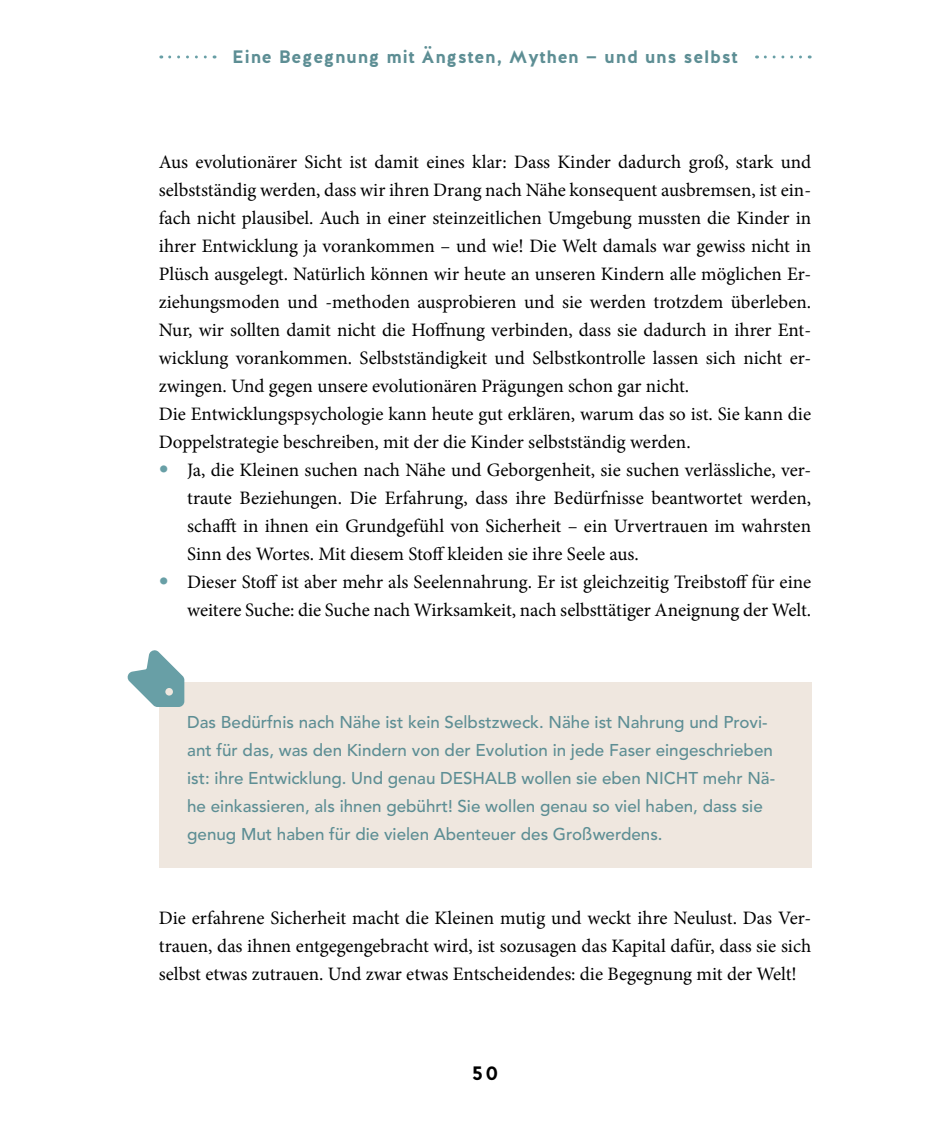
<style>
.page{position:relative;width:936px;height:1134px;background:#fff}
.page>*{position:absolute;margin:0;border:0;box-sizing:border-box;transform-origin:0 0}
.t1{font:700 20px "Halis GR";color:#000}
.t2{font:19px/28px "Minion Pro";color:#000;text-align:justify}
.t3{font:700 18px "Halis GR";letter-spacing:.04em;color:#5d8e94}
.t4{font:500 17px/28px "Avenir LT Std";color:#5d8e94}
.s1{font-family:"Avenir LT Std";font-weight:300;font-size:20px;color:#689fa6}
</style>
<div class="page">
<div style="left:159px;top:683px;width:652px;height:185px;background:#efe7df"></div>
<svg style="left:127px;top:650px;width:57px;height:57px"></svg>
<svg style="left:170px;top:55px;width:45px;height:3px"></svg>
<svg style="left:765px;top:55px;width:45px;height:3px"></svg>
<p class="t3" style="left:232px;top:46px;width:507px">Eine Begegnung mit Ängsten, Mythen — und uns selbst</p>
<p class="t2" style="left:159px;top:150px;width:654px;text-align:left">Aus evolutionärer Sicht ist damit eines klar: Dass Kinder dadurch groß, stark und selbstständig werden, dass wir ihren Drang nach Nähe konsequent ausbremsen, ist ein&shy;fach nicht plausibel. Auch in einer steinzeitlichen Umgebung mussten die Kinder in ihrer Entwicklung ja vorankommen – und wie! Die Welt damals war gewiss nicht in Plüsch ausgelegt. Natürlich können wir heute an unseren Kindern alle möglichen Er&shy;ziehungsmoden und -methoden ausprobieren und sie werden trotzdem überleben.<br>Nur, wir sollten damit nicht die Hoffnung verbinden, dass sie dadurch in ihrer Ent&shy;wicklung vorankommen. Selbstständigkeit und Selbstkontrolle lassen sich nicht er&shy;zwingen. Und gegen unsere evolutionären Prägungen schon gar nicht.<br>Die Entwicklungspsychologie kann heute gut erklären, warum das so ist. Sie kann die Doppelstrategie beschreiben, mit der die Kinder selbstständig werden.</p>
<p class="t2" style="left:187px;top:458px;width:625px;text-indent:-28px"><span class="s1">•</span> Ja, die Kleinen suchen nach Nähe und Geborgenheit, sie suchen verlässliche, ver&shy;traute Beziehungen. Die Erfahrung, dass ihre Bedürfnisse beantwortet werden, schafft in ihnen ein Grundgefühl von Sicherheit – ein Urvertrauen im wahrsten Sinn des Wortes. Mit diesem Stoff kleiden sie ihre Seele aus.</p>
<p class="t2" style="left:159px;top:570px;width:653px;text-align:right"><span class="s1">•</span> Dieser Stoff ist aber mehr als Seelennahrung. Er ist gleichzeitig Treibstoff für eine weitere Suche: die Suche nach Wirksamkeit, nach selbsttätiger Aneignung der Welt.</p>
<p class="t4" style="left:187px;top:710px;width:589px">Das Bedürfnis nach Nähe ist kein Selbstzweck. Nähe ist Nahrung und Provi&shy;ant für das, was den Kindern von der Evolution in jede Faser eingeschrieben ist: ihre Entwicklung. Und genau DESHALB wollen sie eben NICHT mehr Nä&shy;he einkassieren, als ihnen gebührt! Sie wollen genau so viel haben, dass sie genug Mut haben für die vielen Abenteuer des Großwerdens.</p>
<p class="t2" style="left:159px;top:906px;width:653px">Die erfahrene Sicherheit macht die Kleinen mutig und weckt ihre Neulust. Das Ver&shy;trauen, das ihnen entgegengebracht wird, ist sozusagen das Kapital dafür, dass sie sich selbst etwas zutrauen. Und zwar etwas Entscheidendes: die Begegnung mit der Welt!</p>
<p class="t1" style="left:471px;top:1061px;width:28px">50</p>
</div>
